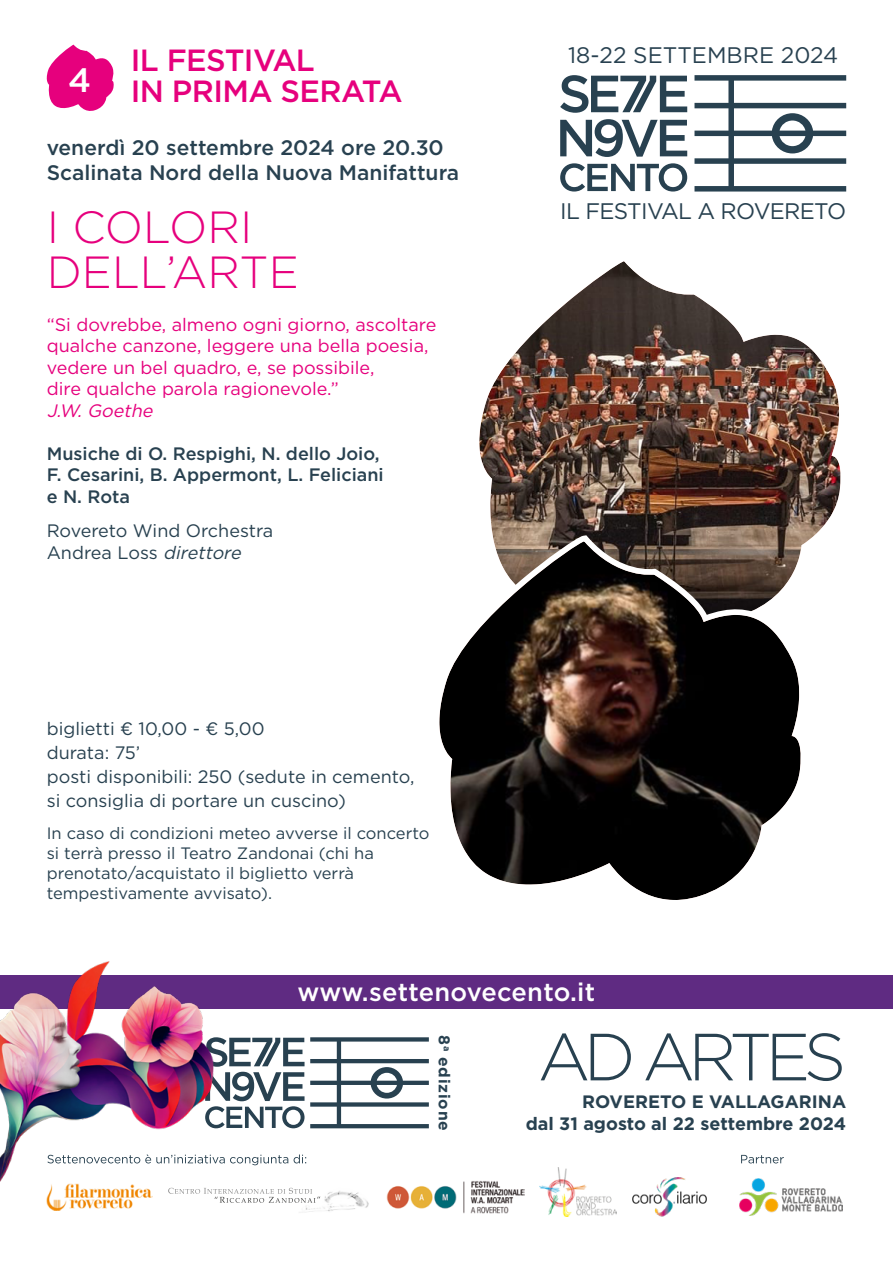
<style>
.page{position:relative;width:893px;height:1263px;background:#fff}
.page>*{position:absolute;margin:0;border:0;box-sizing:border-box;transform-origin:0 0}
.t1{font:300 66.6px "Gotham";letter-spacing:-.1em;color:#284150}
.t2{font:300 45px/45px "Gotham";color:#e6007d}
.t3{font:500 33.75px "Gotham";color:#fff}
.t4{font:500 30.6px/30.6px "Gotham";letter-spacing:-.02em;color:#e6007d}
.t5{font:500 25.5px "Gotham";letter-spacing:.01em;color:#fff}
.t6{font:22.5px "Gotham";letter-spacing:-.03em;color:#284150}
.t7{font:22.5px "Gotham";color:#284150}
.t8{font:500 21px/25.2px "Gotham";color:#284150}
.t9{font:18px/24px "Gotham";color:#284150}
.t10{font:18px/21.6px "Gotham";color:#e6007d}
.t11{font:500 18px/21.6px "Gotham";color:#284150}
.t12{font:700 18px/22px "Gotham";color:#284150;text-align:right}
.t13{font:italic 18px "Gotham";color:#e6007d}
.t14{font:16.5px/19.8px "Gotham";color:#284150}
.t15{font:700 15.75px "Gotham";letter-spacing:.05em;color:#284150}
.s1{font-style:italic}
</style>
<div class="page">
<svg style="left:224px;top:1154px;width:82px;height:11px"></svg>
<img style="left:47px;top:1191px;width:106px;height:19px">
<img style="left:387px;top:1180px;width:137px;height:33px">
<img style="left:299px;top:1191px;width:70px;height:22px">
<svg style="left:168px;top:1188px;width:152px;height:15px"></svg>
<img style="left:540px;top:1167px;width:77px;height:49px">
<img style="left:632px;top:1177px;width:75px;height:39px">
<img style="left:740px;top:1179px;width:102px;height:36px">
<svg style="left:741px;top:1155px;width:43px;height:8px"></svg>
<svg style="left:694px;top:75px;width:152px;height:117px"></svg>
<svg style="left:560px;top:163px;width:127px;height:29px"></svg>
<svg style="left:560px;top:119px;width:127px;height:38px"></svg>
<svg style="left:560px;top:75px;width:127px;height:38px"></svg>
<div style="left:0;top:975px;width:893px;height:33px;background:#5f2b82"></div>
<svg style="left:224px;top:1037px;width:205px;height:91px"></svg>
<img style="left:0;top:961px;width:224px;height:230px">
<img style="left:479px;top:261px;width:362px;height:277px">
<svg style="left:439px;top:530px;width:372px;height:370px"></svg>
<svg style="left:46px;top:45px;width:68px;height:66px"></svg>
<h3 class="t4" style="left:131px;top:45px;width:273px">IL FESTIVAL<br>IN PRIMA SERATA</h3>
<p class="t8" style="left:47px;top:135px;width:414px">venerdì 20 settembre 2024 ore 20.30<br>Scalinata Nord della Nuova Manifattura</p>
<h2 class="t2" style="left:47px;top:203px;width:254px">I COLORI<br>DELL’ARTE</h2>
<p class="t10" style="left:47px;top:313px;width:391px">“Si dovrebbe, almeno ogni giorno, ascoltare qualche canzone, leggere una bella poesia, vedere un bel quadro, e, se possibile,<br>dire qualche parola ragionevole.”</p>
<p class="t13" style="left:47px;top:399px;width:112px">J.W.Goethe</p>
<p class="t11" style="left:47px;top:442px;width:338px">Musiche di O. Respighi, N. dello Joio,<br>F. Cesarini, B. Appermont, L. Feliciani e N. Rota</p>
<p class="t9" style="left:47px;top:520px;width:228px;line-height:21.6px">Rovereto Wind Orchestra<br>Andrea Loss <span class="s1">direttore</span></p>
<h3 class="t3" style="left:68px;top:58px;width:25px">4</h3>
<p class="t9" style="left:47px;top:716px;width:369px">biglietti € 10,00 - € 5,00<br>durata: 75’<br>posti disponibili: 250 (sedute in cemento, si consiglia di portare un cuscino)</p>
<p class="t14" style="left:47px;top:823px;width:384px">In caso di condizioni meteo avverse il concerto si terrà presso il Teatro Zandonai (chi ha prenotato/acquistato il biglietto verrà tempestivamente avvisato).</p>
<p class="t7" style="left:568px;top:40px;width:272px">18-22 SETTEMBRE 2024</p>
<p class="t6" style="left:560px;top:196px;width:287px">IL FESTIVAL A ROVERETO</p>
<h3 class="t5" style="left:298px;top:975px;width:299px">www.settenovecento.it</h3>
<p class="t15" style="left:455px;top:1035px;width:97px;rotate:90deg">8<sup>a</sup> edizione</p>
<h1 class="t1" style="left:538px;top:1015px;width:310px">AD ARTES</h1>
<p class="t12" style="left:526px;top:1090px;width:322px">ROVERETO E VALLAGARINA<br>dal 31 agosto al 22 settembre 2024</p>
</div>
